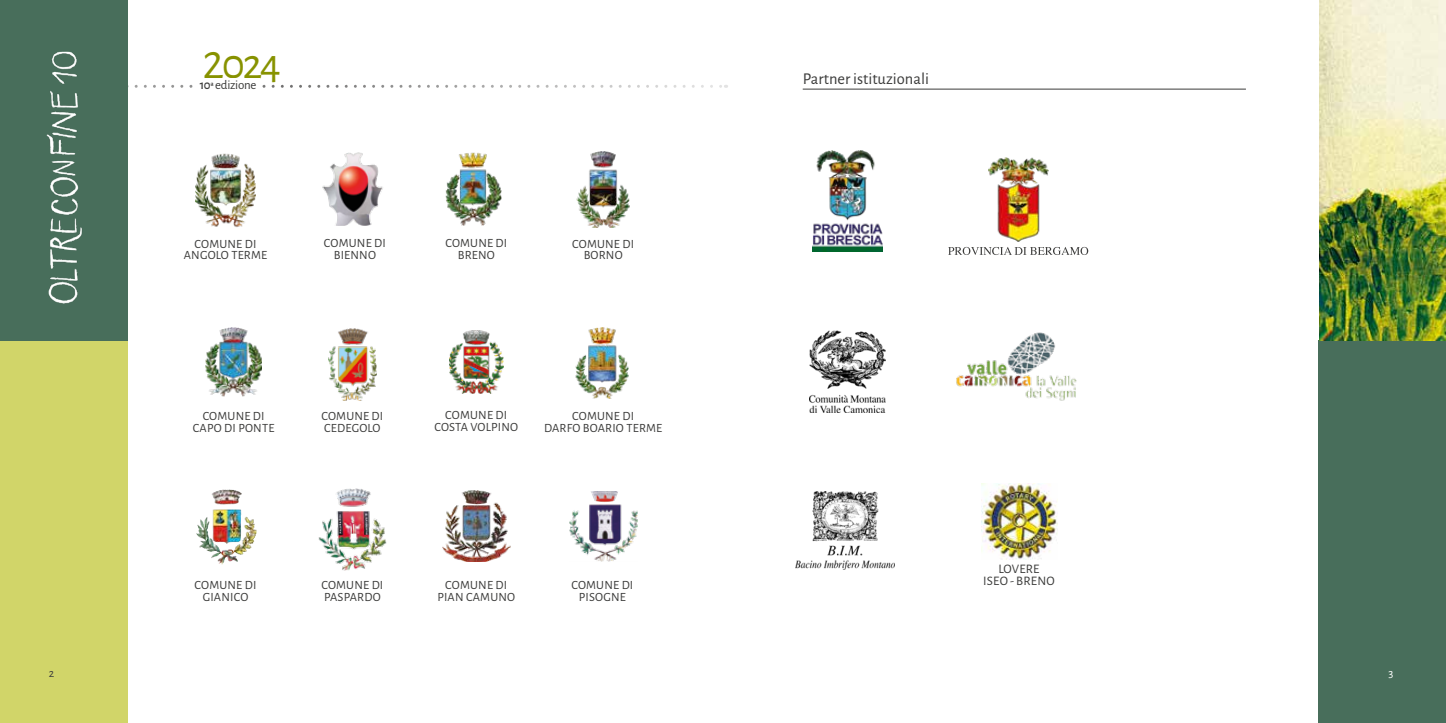
<style>
.page{position:relative;width:1446px;height:723px;background:#fff}
.page>*{position:absolute;margin:0;border:0;box-sizing:border-box;transform-origin:0 0}
.t1{font:44.1px "Alegreya Sans";color:#879200}
.t2{font:16.5px "Alegreya Sans";color:#3c3c3b}
.t3{font:13.05px/12.3px "Alegreya Sans";letter-spacing:.015em;color:#3c3c3b;text-align:center}
.t4{font:12.9px "Alegreya Sans";letter-spacing:-.02em;color:#3c3c3b}
.t5{font:12.6px/11.9px "Alegreya Sans";letter-spacing:.015em;color:#3c3c3b;text-align:center}
.t6{font:12px "Alegreya Sans";color:#fff}
.t7{font:12px "Alegreya Sans";color:#3c3c3b}
.s1{font-weight:500}
.s2{font-weight:500;font-size:9.75px}
</style>
<div class="page">
<div style="left:1318px;top:340px;width:128px;height:383px;background:#486e5b"></div>
<img style="left:1319px;top:0;width:127px;height:340px">
<img style="left:200px;top:489px;width:42px;height:51px">
<img style="left:569px;top:492px;width:68px;height:70px">
<img style="left:445px;top:152px;width:57px;height:73px">
<img style="left:196px;top:153px;width:59px;height:74px">
<img style="left:442px;top:490px;width:68px;height:72px">
<img style="left:206px;top:328px;width:56px;height:68px">
<img style="left:575px;top:327px;width:53px;height:71px">
<img style="left:319px;top:488px;width:67px;height:82px">
<img style="left:577px;top:151px;width:53px;height:76px">
<img style="left:449px;top:330px;width:54px;height:64px">
<svg style="left:128px;top:85px;width:598px;height:3px"></svg>
<div style="left:193px;top:79px;width:66px;height:10px;background:#fff"></div>
<div style="left:0;top:340px;width:128px;height:383px;background:#d1d569"></div>
<div style="left:0;top:0;width:128px;height:340px;background:#486e5b"></div>
<img style="left:47px;top:52px;width:35px;height:252px">
<img style="left:810px;top:331px;width:75px;height:81px">
<img style="left:956px;top:332px;width:121px;height:69px">
<img style="left:812px;top:151px;width:70px;height:101px">
<img style="left:988px;top:157px;width:60px;height:84px">
<svg style="left:948px;top:247px;width:140px;height:8px"></svg>
<img style="left:981px;top:484px;width:76px;height:75px">
<img style="left:796px;top:491px;width:99px;height:79px">
<hr style="left:803px;top:89px;width:443px;height:1px;background:#3c3c3b">
<img style="left:322px;top:153px;width:61px;height:72px">
<img style="left:329px;top:328px;width:47px;height:72px">
<p class="t7" style="left:49px;top:665px;width:7px">2</p>
<h1 class="t1" style="left:203px;top:34px;width:80px">2024</h1>
<p class="t4" style="left:200px;top:76px;width:58px"><span class="s1">10</span><span class="s2">ª</span> edizione</p>
<p class="t5" style="left:184px;top:237px;width:85px">COMUNE DI<br>ANGOLO TERME</p>
<p class="t5" style="left:324px;top:236px;width:63px">COMUNE DI<br>BIENNO</p>
<p class="t5" style="left:445px;top:236px;width:63px">COMUNE DI<br>BRENO</p>
<p class="t5" style="left:572px;top:237px;width:63px">COMUNE DI<br>BORNO</p>
<p class="t5" style="left:434px;top:408px;width:85px">COMUNE DI<br>COSTA VOLPINO</p>
<p class="t5" style="left:193px;top:409px;width:83px">COMUNE DI<br>CAPO DI PONTE</p>
<p class="t5" style="left:544px;top:409px;width:120px">COMUNE DI<br>DARFO BOARIO TERME</p>
<p class="t5" style="left:321px;top:409px;width:63px;text-align:left">COMUNE DI<br>CEDEGOLO</p>
<p class="t5" style="left:195px;top:578px;width:63px">COMUNE DI<br>GIANICO</p>
<p class="t5" style="left:571px;top:578px;width:63px">COMUNE DI<br>PISOGNE</p>
<p class="t5" style="left:321px;top:578px;width:63px;text-align:left">COMUNE DI<br>PASPARDO</p>
<p class="t5" style="left:437px;top:578px;width:79px">COMUNE DI<br>PIAN CAMUNO</p>
<h2 class="t2" style="left:803px;top:68px;width:128px">Partner istituzionali</h2>
<p class="t3" style="left:983px;top:562px;width:73px">LOVERE<br>ISEO - BRENO</p>
<p class="t6" style="left:1388px;top:665px;width:6px">3</p>
</div>
